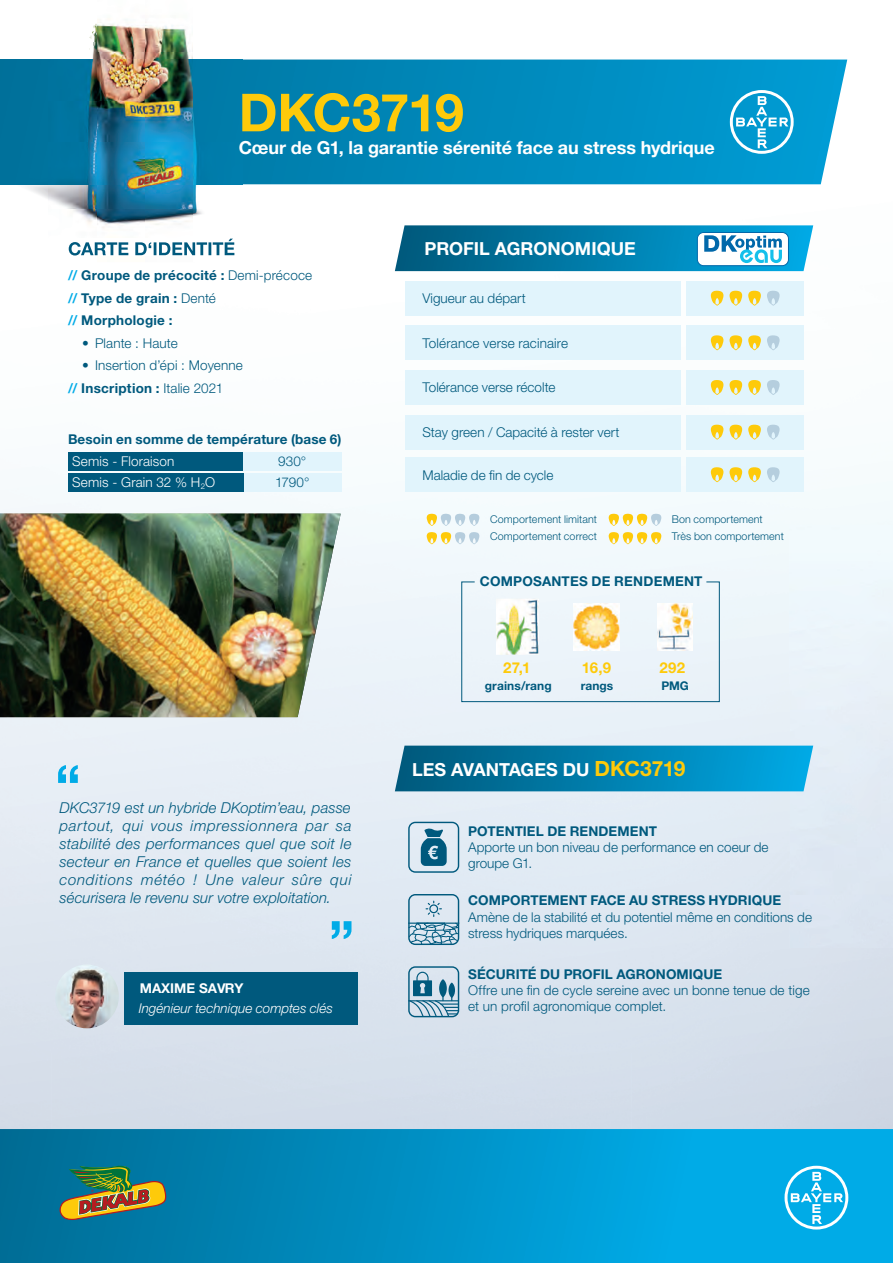
<style>
.page{position:relative;width:893px;height:1263px;background:#fff}
.page>*{position:absolute;margin:0;border:0;box-sizing:border-box;transform-origin:0 0}
.t1{font:700 52.5px "Helvetica Neue LT Pro";letter-spacing:-.02em;color:#feca0a}
.t2{font:700 18px "Helvetica Neue LT Pro";color:#fff}
.t3{font:italic 300 15px/18px "Helvetica Neue LT Pro";letter-spacing:.005em;color:#00597d;text-align:justify}
.t4{font:700 15px "Helvetica Neue LT Pro";letter-spacing:.01em;color:#feca0a}
.t5{font:300 13.5px/16.2px "Helvetica Neue LT Pro";letter-spacing:.005em;color:#00597d}
.t6{font:700 13.5px/22.5px "Helvetica Neue LT Pro";letter-spacing:.01em;color:#00597d}
.t7{font:300 13.5px "Helvetica Neue LT Pro";letter-spacing:.01em;color:#fff}
.t8{font:italic 300 13.5px "Helvetica Neue LT Pro";color:#fff}
.t9{font:700 13.5px "Helvetica Neue LT Std";color:#fff}
.t10{font:700 12px "Helvetica Neue LT Pro";letter-spacing:.01em;color:#00597d}
.t11{font:300 10.65px "Helvetica Neue LT Pro";letter-spacing:.01em;color:#00597d}
.s1{color:#00abe7}
.s2{font-weight:300}
.s3{font-weight:700;color:#00abe7}
.s4{font-weight:700}
.s5{font-size:21px;color:#feca0a}
</style>
<div class="page">
<img style="left:242px;top:59px;width:606px;height:2px">
<img style="left:209px;top:184px;width:422px;height:605px">
<img style="left:51px;top:470px;width:158px;height:319px">
<img style="left:51px;top:789px;width:580px;height:340px">
<svg style="left:242px;top:60px;width:605px;height:124px;background:#058dbf"></svg>
<div style="left:68px;top:452px;width:175px;height:18px;background:#00597d"></div>
<div style="left:243px;top:452px;width:98px;height:18px;background:#e1f4fc"></div>
<div style="left:243px;top:474px;width:99px;height:18px;background:#e1f4fc"></div>
<div style="left:68px;top:474px;width:175px;height:18px;background:#00597d"></div>
<img style="left:0;top:22px;width:242px;height:240px">
<img style="left:69px;top:239px;width:83px;height:17px">
<img style="left:69px;top:242px;width:82px;height:14px">
<img style="left:152px;top:239px;width:82px;height:17px">
<svg style="left:408px;top:822px;width:51px;height:51px;background:#8eb5c8"></svg>
<svg style="left:408px;top:966px;width:51px;height:51px;background:#8bb1c5"></svg>
<svg style="left:58px;top:765px;width:20px;height:18px"></svg>
<svg style="left:332px;top:921px;width:20px;height:18px"></svg>
<div style="left:124px;top:972px;width:233px;height:52px;background:#00597d"></div>
<svg style="left:395px;top:746px;width:418px;height:45px;background:#0582b0"></svg>
<svg style="left:461px;top:581px;width:259px;height:121px"></svg>
<div style="left:405px;top:281px;width:276px;height:34px;background:#e1f4fc"></div>
<div style="left:686px;top:281px;width:118px;height:34px;background:#e1f4fc"></div>
<div style="left:686px;top:326px;width:118px;height:34px;background:#e1f4fc"></div>
<div style="left:686px;top:370px;width:118px;height:34px;background:#e1f4fc"></div>
<div style="left:686px;top:415px;width:118px;height:34px;background:#e1f4fc"></div>
<div style="left:686px;top:458px;width:118px;height:34px;background:#e1f4fc"></div>
<div style="left:405px;top:326px;width:276px;height:34px;background:#e1f4fc"></div>
<div style="left:405px;top:370px;width:276px;height:34px;background:#e1f4fc"></div>
<div style="left:405px;top:415px;width:276px;height:34px;background:#e1f4fc"></div>
<div style="left:405px;top:458px;width:276px;height:34px;background:#e1f4fc"></div>
<svg style="left:711px;top:291px;width:12px;height:15px"></svg>
<svg style="left:711px;top:335px;width:12px;height:15px"></svg>
<svg style="left:711px;top:380px;width:12px;height:15px"></svg>
<svg style="left:711px;top:424px;width:12px;height:16px"></svg>
<svg style="left:711px;top:467px;width:12px;height:15px"></svg>
<svg style="left:729px;top:291px;width:13px;height:15px"></svg>
<svg style="left:729px;top:335px;width:13px;height:15px"></svg>
<svg style="left:729px;top:380px;width:13px;height:15px"></svg>
<svg style="left:729px;top:424px;width:13px;height:16px"></svg>
<svg style="left:729px;top:467px;width:13px;height:15px"></svg>
<svg style="left:748px;top:291px;width:13px;height:15px"></svg>
<svg style="left:748px;top:335px;width:13px;height:15px"></svg>
<svg style="left:748px;top:380px;width:13px;height:15px"></svg>
<svg style="left:748px;top:424px;width:13px;height:16px"></svg>
<svg style="left:748px;top:467px;width:13px;height:15px"></svg>
<svg style="left:767px;top:291px;width:13px;height:15px"></svg>
<svg style="left:767px;top:335px;width:13px;height:15px"></svg>
<svg style="left:767px;top:380px;width:13px;height:15px"></svg>
<svg style="left:767px;top:424px;width:13px;height:16px"></svg>
<svg style="left:767px;top:467px;width:13px;height:15px"></svg>
<svg style="left:427px;top:514px;width:52px;height:12px"></svg>
<svg style="left:609px;top:514px;width:52px;height:12px"></svg>
<svg style="left:427px;top:532px;width:52px;height:12px"></svg>
<svg style="left:609px;top:532px;width:52px;height:12px"></svg>
<svg style="left:395px;top:225px;width:418px;height:46px;background:#218cb4"></svg>
<img style="left:0;top:513px;width:341px;height:204px">
<img style="left:55px;top:964px;width:64px;height:64px;border-radius:50%">
<svg style="left:408px;top:894px;width:52px;height:52px;background:#a9c5d5"></svg>
<hr style="left:408px;top:922px;width:51px;height:2px;background:#00597d">
<svg style="left:0;top:1129px;width:893px;height:134px;background:#0092c7"></svg>
<svg style="left:784px;top:1166px;width:64px;height:63px"></svg>
<svg style="left:60px;top:1166px;width:106px;height:54px;background:#637f57"></svg>
<svg style="left:730px;top:90px;width:64px;height:64px"></svg>
<h1 class="t1" style="left:239px;top:94px;width:227px">DKC3719</h1>
<h2 class="t2" style="left:239px;top:141px;width:478px">Cœur de G1, la garantie sérenité face au stress hydrique</h2>
<p class="t6" style="left:68px;top:266px;width:246px"><span class="s1">//</span> Groupe de précocité : <span class="s2">Demi-précoce </span><span class="s1">//</span> Type de grain : <span class="s2">Denté<br></span><span class="s1">//</span> Morphologie :</p>
<p class="t5" style="left:82px;top:336px;width:97px">• Plante : Haute</p>
<p class="t5" style="left:68px;top:356px;width:176px;line-height:22.5px;text-indent:14px">• Insertion d’épi : Moyenne <span class="s3">//</span> <span class="s4">Inscription :</span> Italie 2021</p>
<p class="t6" style="left:68px;top:429px;width:275px">Besoin en somme de température (base 6)</p>
<p class="t7" style="left:72px;top:456px;width:104px">Semis - Floraison</p>
<p class="t5" style="left:278px;top:455px;width:30px">930°</p>
<p class="t7" style="left:72px;top:478px;width:144px">Semis - Grain 32 % H<sub>2</sub>O</p>
<p class="t5" style="left:275px;top:476px;width:36px">1790°</p>
<p class="t3" style="left:60px;top:800px;width:294px">DKC3719 est un hybride DKoptim’eau, passe partout, qui vous impressionnera par sa stabilité des performances quel que soit le secteur en France et quelles que soient les conditions météo ! Une valeur sûre qui sécurisera le revenu sur votre exploitation.</p>
<p class="t9" style="left:140px;top:983px;width:105px">MAXIME SAVRY</p>
<p class="t8" style="left:139px;top:1003px;width:196px">Ingénieur technique comptes clés</p>
<h2 class="t2" style="left:425px;top:242px;width:213px">PROFIL AGRONOMIQUE</h2>
<h2 class="t2" style="left:393px;top:243px;width:199px">AGRONOMIC PROFILE</h2>
<p class="t5" style="left:422px;top:291px;width:105px">Vigueur au départ</p>
<p class="t5" style="left:422px;top:336px;width:147px">Tolérance verse racinaire</p>
<p class="t5" style="left:422px;top:381px;width:134px">Tolérance verse récolte</p>
<p class="t5" style="left:422px;top:425px;width:198px">Stay green / Capacité à rester vert</p>
<p class="t5" style="left:422px;top:468px;width:133px">Maladie de fin de cycle</p>
<p class="t11" style="left:490px;top:515px;width:108px">Comportement limitant</p>
<p class="t11" style="left:672px;top:515px;width:92px">Bon comportement</p>
<p class="t11" style="left:490px;top:532px;width:108px">Comportement correct</p>
<p class="t11" style="left:672px;top:532px;width:113px">Très bon comportement</p>
<p class="t6" style="left:480px;top:572px;width:224px">COMPOSANTES DE RENDEMENT</p>
<p class="t4" style="left:503px;top:662px;width:29px">27,1</p>
<p class="t4" style="left:582px;top:662px;width:31px">16,9</p>
<p class="t4" style="left:659px;top:662px;width:27px">292</p>
<p class="t10" style="left:485px;top:681px;width:69px">grains/rang</p>
<p class="t10" style="left:581px;top:681px;width:34px">rangs</p>
<p class="t10" style="left:661px;top:681px;width:29px">PMG</p>
<h2 class="t2" style="left:412px;top:763px;width:275px">LES AVANTAGES DU <span class="s5">DKC3719</span></h2>
<p class="t6" style="left:468px;top:821px;width:190px">POTENTIEL DE RENDEMENT</p>
<p class="t5" style="left:468px;top:840px;width:302px">Apporte un bon niveau de performance en coeur de groupe G1.</p>
<p class="t6" style="left:468px;top:891px;width:315px">COMPORTEMENT FACE AU STRESS HYDRIQUE</p>
<p class="t5" style="left:468px;top:910px;width:345px">Amène de la stabilité et du potentiel même en conditions de stress hydriques marquées.</p>
<p class="t6" style="left:468px;top:964px;width:256px">SÉCURITÉ DU PROFIL AGRONOMIQUE</p>
<p class="t5" style="left:468px;top:983px;width:343px">Offre une fin de cycle sereine avec un bonne tenue de tige et un profil agronomique complet.</p>
</div>
